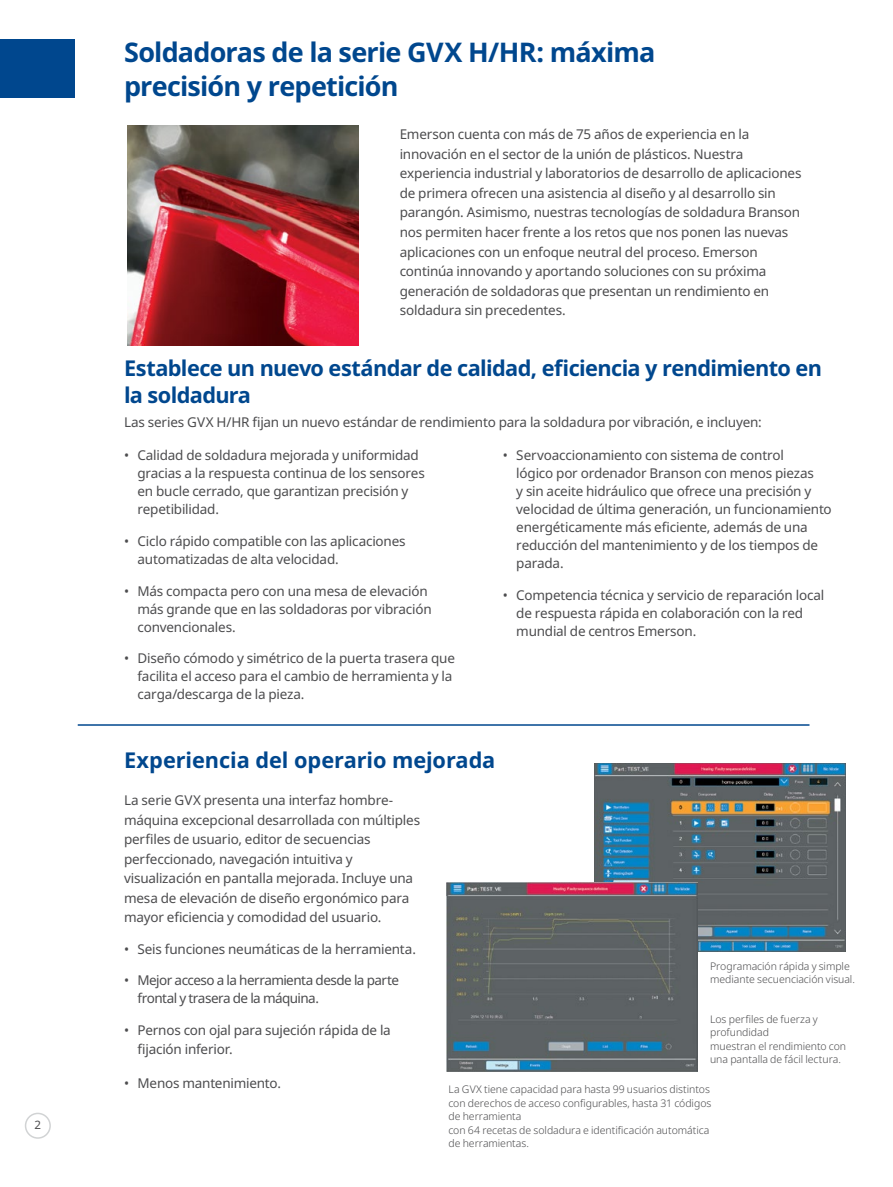
<style>
.page{position:relative;width:893px;height:1187px;background:#fff}
.page>*{position:absolute;margin:0;border:0;box-sizing:border-box;transform-origin:0 0}
.Internal_pages_title_blue{font:700 27px/33.8px "Noto Sans";letter-spacing:-.03em;color:#00478e}
.Poduct_Name_Overview_Blue{font:700 21.75px/27px "Noto Sans";letter-spacing:-.025em;color:#00478e}
.Poduct_Name_Overview_Blue-2{font:700 21.75px "Noto Sans";letter-spacing:-.005em;color:#00478e}
.Body_Text_9pt__3mm__blue_pages{font:13.5px/19.5px "Noto Sans";letter-spacing:-.015em;color:#4c4c4e}
.Poduct_Name_Overview_Blue-3{font:13.5px "Noto Sans";letter-spacing:-.015em;color:#4c4c4e}
.Body_Text_9pt__3mm__blue_pages-2{font:13.5px/18px "Noto Sans";letter-spacing:-.04em;color:#4c4c4e}
.t1{font:11.55px "Noto Sans";color:#4c4c4e}
.Body_Text_9pt__3mm__blue_pages-3{font:300 10.5px/13.5px "Noto Sans";letter-spacing:-.005em;color:#4c4c4e}
</style>
<div class="page">
<img style="left:127px;top:125px;width:232px;height:220px">
<div style="left:0;top:40px;width:74px;height:58px;background:#00478e"></div>
<img style="left:595px;top:763px;width:250px;height:188px">
<img style="left:446px;top:882px;width:252px;height:188px">
<hr style="left:78px;top:724px;width:731px;height:1px;background:#00478e">
<div style="left:25px;top:1112px;width:26px;height:26px;border:2px solid #d1d3d4;border-radius:50%"></div>
<p class="t1" style="left:35px;top:1118px;width:8px">2</p>
<p class="Internal_pages_title_blue" style="left:124px;top:36px;width:533px">Soldadoras de la serie GVX H/HR: máxima precisión y repetición</p>
<p class="Body_Text_9pt__3mm__blue_pages" style="left:400px;top:125px;width:403px">Emerson cuenta con más de 75 años de experiencia en la innovación en el sector de la unión de plásticos. Nuestra experiencia industrial y laboratorios de desarrollo de aplicaciones de primera ofrecen una asistencia al diseño y al desarrollo sin parangón. Asimismo, nuestras tecnologías de soldadura Branson nos permiten hacer frente a los retos que nos ponen las nuevas aplicaciones con un enfoque neutral del proceso. Emerson continúa innovando y aportando soluciones con su próxima generación de soldadoras que presentan un rendimiento en soldadura sin precedentes.</p>
<p class="Poduct_Name_Overview_Blue" style="left:124px;top:355px;width:700px">Establece un nuevo estándar de calidad, eficiencia y rendimiento en la soldadura</p>
<p class="Poduct_Name_Overview_Blue-3" style="left:124px;top:414px;width:639px">Las series GVX H/HR fijan un nuevo estándar de rendimiento para la soldadura por vibración, e incluyen:</p>
<p class="Body_Text_9pt__3mm__blue_pages" style="left:138px;top:446px;width:289px;line-height:18px;text-indent:-14px">• Calidad de soldadura mejorada y uniformidad gracias a la respuesta continua de los sensores en bucle cerrado, que garantizan precisión y repetibilidad.</p>
<p class="Body_Text_9pt__3mm__blue_pages" style="left:138px;top:532px;width:270px;line-height:18px;text-indent:-14px">• Ciclo rápido compatible con las aplicaciones automatizadas de alta velocidad.</p>
<p class="Body_Text_9pt__3mm__blue_pages" style="left:138px;top:581px;width:296px;line-height:18px;text-indent:-14px">• Más compacta pero con una mesa de elevación más grande que en las soldadoras por vibración convencionales.</p>
<p class="Body_Text_9pt__3mm__blue_pages" style="left:138px;top:649px;width:319px;line-height:18px;text-indent:-14px">• Diseño cómodo y simétrico de la puerta trasera que facilita el acceso para el cambio de herramienta y la carga/descarga de la pieza.</p>
<p class="Body_Text_9pt__3mm__blue_pages" style="left:516px;top:446px;width:317px;line-height:18px;text-indent:-14px">• Servoaccionamiento con sistema de control<br>lógico por ordenador Branson con menos piezas<br>y sin aceite hidráulico que ofrece una precisión y velocidad de última generación, un funcionamiento energéticamente más eficiente, además de una reducción del mantenimiento y de los tiempos de parada.</p>
<p class="Body_Text_9pt__3mm__blue_pages" style="left:516px;top:586px;width:310px;line-height:18px;text-indent:-14px">• Competencia técnica y servicio de reparación local de respuesta rápida en colaboración con la red mundial de centros Emerson.</p>
<p class="Poduct_Name_Overview_Blue-2" style="left:124px;top:747px;width:373px">Experiencia del operario mejorada</p>
<p class="Body_Text_9pt__3mm__blue_pages" style="left:124px;top:790px;width:298px">La serie GVX presenta una interfaz hombre&shy;máquina excepcional desarrollada con múltiples perfiles de usuario, editor de secuencias perfeccionado, navegación intuitiva y visualización en pantalla mejorada. Incluye una mesa de elevación de diseño ergonómico para mayor eficiencia y comodidad del usuario.</p>
<p class="Body_Text_9pt__3mm__blue_pages" style="left:124px;top:939px;width:293px">• Seis funciones neumáticas de la herramienta.</p>
<p class="Body_Text_9pt__3mm__blue_pages-2" style="left:138px;top:971px;width:263px;text-indent:-14px">• Mejor acceso a la herramienta desde la parte frontal y trasera de la máquina.</p>
<p class="Body_Text_9pt__3mm__blue_pages" style="left:138px;top:1020px;width:255px;text-indent:-14px">• Pernos con ojal para sujeción rápida de la fijación inferior.</p>
<p class="Body_Text_9pt__3mm__blue_pages" style="left:124px;top:1072px;width:158px">• Menos mantenimiento.</p>
<p class="Body_Text_9pt__3mm__blue_pages-3" style="left:710px;top:959px;width:146px">Programación rápida y simple mediante secuenciación visual.</p>
<p class="Body_Text_9pt__3mm__blue_pages-3" style="left:710px;top:1012px;width:137px">Los perfiles de fuerza y profundidad<br>muestran el rendimiento con una pantalla de fácil lectura.</p>
<p class="Body_Text_9pt__3mm__blue_pages-3" style="left:448px;top:1082px;width:264px">La GVX tiene capacidad para hasta 99 usuarios distintos con derechos de acceso configurables, hasta 31 códigos de herramienta<br>con 64 recetas de soldadura e identificación automática de herramientas.</p>
</div>
